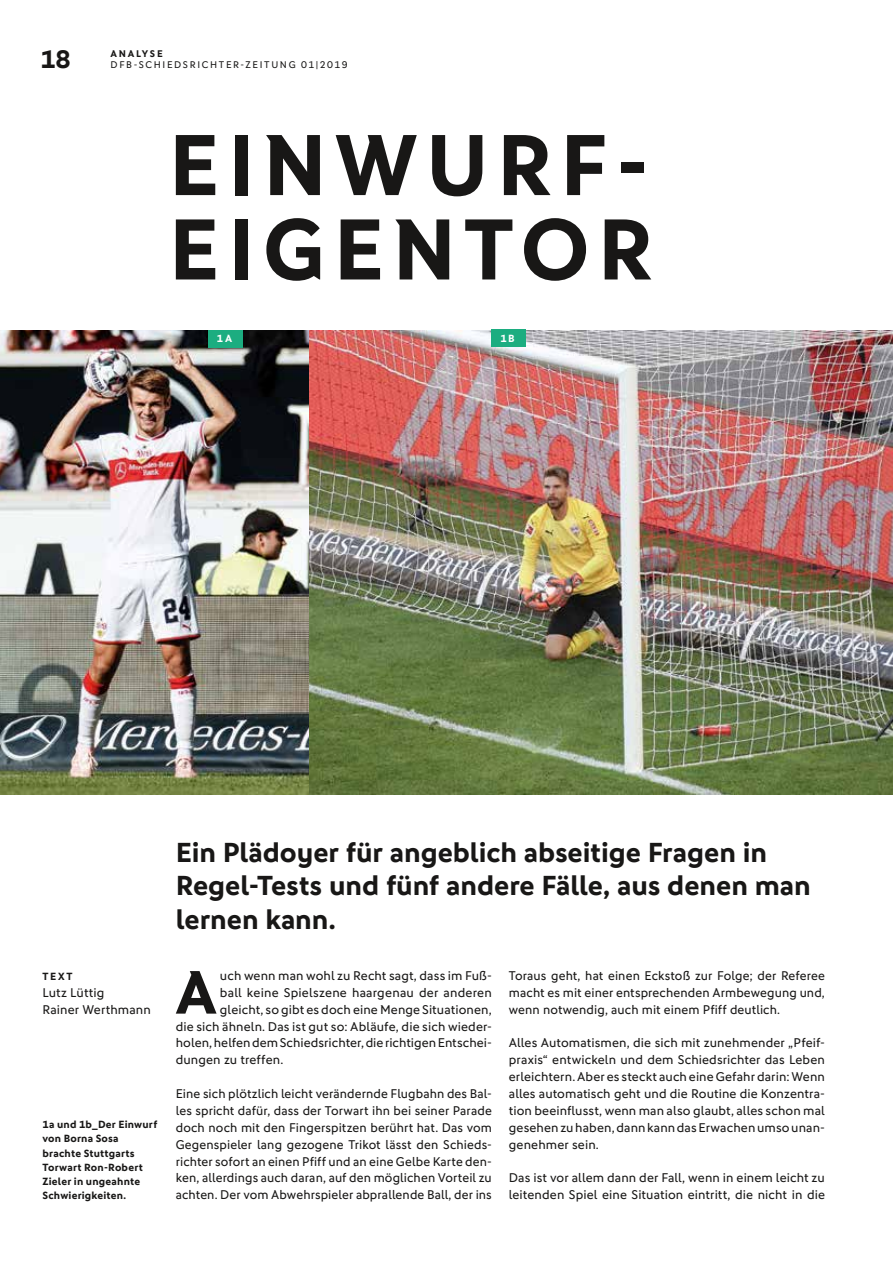
<style>
.page{position:relative;width:893px;height:1263px;background:#fff}
.page>*{position:absolute;margin:0;border:0;box-sizing:border-box;transform-origin:0 0}
.t1{font:700 87px/84.4px "DFB Sans";letter-spacing:.09em;color:#181716}
.t2{font:700 61.65px "DFB Sans";color:#181716}
.t3{font:700 27.75px/33.8px "DFB Sans";letter-spacing:-.005em;color:#181716}
.t4{font:700 25.5px "DFB Sans";color:#181716}
.t5{font:12.75px/17px "DFB Sans";letter-spacing:.005em;color:#181716;text-align:justify}
.t6{font:700 10.5px/14.2px "DFB Sans";letter-spacing:.02em;color:#181716}
.t7{font:700 10.5px "DFB Sans";color:#fff}
.t8{font:9.75px "DFB Sans";letter-spacing:.17em;color:#181716}
.t9{font:700 9.75px "DFB Sans";letter-spacing:.175em;color:#181716}
</style>
<div class="page">
<img style="left:0;top:330px;width:309px;height:464px">
<img style="left:309px;top:330px;width:584px;height:464px">
<div style="left:208px;top:330px;width:34px;height:17px;background:#1cad80"></div>
<div style="left:492px;top:330px;width:34px;height:17px;background:#1cad80"></div>
<h3 class="t4" style="left:40px;top:44px;width:32px">18</h3>
<p class="t8" style="left:111px;top:59px;width:239px">DFB-SCHIEDSRICHTER-ZEITUNG 01|2019</p>
<p class="t9" style="left:111px;top:47px;width:54px">ANALYSE</p>
<h1 class="t1" style="left:169px;top:122px;width:486px">EINWURF-<br>EIGENTOR</h1>
<p class="t7" style="left:217px;top:332px;width:17px">1A</p>
<p class="t7" style="left:500px;top:332px;width:16px">1B</p>
<p class="t6" style="left:43px;top:969px;width:32px">TEXT</p>
<p class="t5" style="left:43px;top:984px;width:110px">Lutz Lüttig<br>Rainer Werthmann</p>
<p class="t6" style="left:43px;top:1117px;width:116px">1a und 1b_Der Einwurf von Borna Sosa brachte Stuttgarts<br>Torwart Ron-Robert<br>Zieler in ungeahnte<br>Schwierigkeiten.</p>
<h3 class="t3" style="left:176px;top:835px;width:637px">Ein Plädoyer für angeblich abseitige Fragen in<br>Regel-Tests und fünf andere Fälle, aus denen man lernen kann.</h3>
<h2 class="t2" style="left:175px;top:955px;width:43px">A</h2>
<p class="t5" style="left:220px;top:967px;width:273px">uch wenn man wohl zu Recht sagt, dass im Fuß-</p>
<p class="t5" style="left:220px;top:984px;width:273px">ball keine Spielszene haargenau der anderen</p>
<p class="t5" style="left:220px;top:1001px;width:273px">gleicht, so gibt es doch eine Menge Situationen,</p>
<p class="t5" style="left:176px;top:1017px;width:318px">die sich ähneln. Das ist gut so: Abläufe, die sich wieder-</p>
<p class="t5" style="left:176px;top:1034px;width:318px">holen, helfen dem Schiedsrichter, die richtigen Entschei-</p>
<p class="t5" style="left:176px;top:1051px;width:109px">dungen zu treffen.</p>
<p class="t5" style="left:176px;top:1085px;width:318px">Eine sich plötzlich leicht verändernde Flugbahn des Bal&shy;les spricht dafür, dass der Torwart ihn bei seiner Parade doch noch mit den Fingerspitzen berührt hat. Das vom Gegenspieler lang gezogene Trikot lässt den Schieds&shy;richter sofort an einen Pfiff und an eine Gelbe Karte den&shy;ken, allerdings auch daran, auf den möglichen Vorteil zu achten. Der vom Abwehrspieler abprallende Ball, der ins</p>
<p class="t5" style="left:509px;top:967px;width:318px">Toraus geht, hat einen Eckstoß zur Folge; der Referee macht es mit einer entsprechenden Armbewegung und, wenn notwendig, auch mit einem Pfiff deutlich.</p>
<p class="t5" style="left:509px;top:1034px;width:318px">Alles Automatismen, die sich mit zunehmender „Pfeif&shy;praxis“ entwickeln und dem Schiedsrichter das Leben erleichtern. Aber es steckt auch eine Gefahr darin: Wenn alles automatisch geht und die Routine die Konzentra&shy;tion beeinflusst, wenn man also glaubt, alles schon mal gesehen zu haben, dann kann das Erwachen umso unan&shy;genehmer sein.</p>
<p class="t5" style="left:509px;top:1169px;width:318px">Das ist vor allem dann der Fall, wenn in einem leicht zu leitenden Spiel eine Situation eintritt, die nicht in die</p>
</div>
